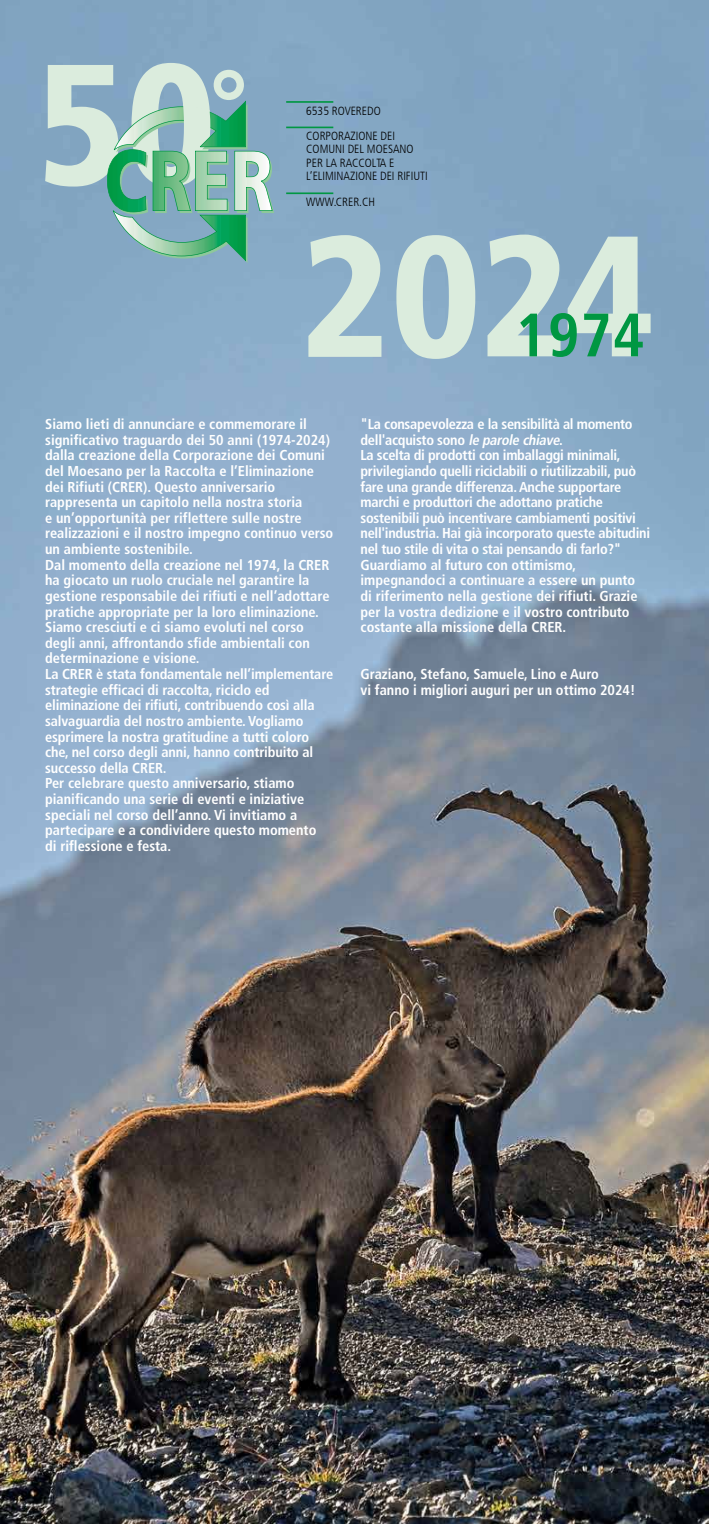
<style>
.page{position:relative;width:709px;height:1524px;background:#fff}
.page>*{position:absolute;margin:0;border:0;box-sizing:border-box;transform-origin:0 0}
.t1{font:900 condensed 171.5px "Frutiger LT Com";color:#dbecdd}
.t2{font:900 condensed 171.25px "Frutiger LT Com";color:#dbecdd}
.t3{font:700 condensed 14.38px/15.6px "Frutiger LT Com";color:#fff}
.t4{font:700 condensed 14.38px/15.6px "Frutiger LT Com";letter-spacing:-.02em;color:#fff}
.t5{font:300 condensed 11.88px/13.5px "Frutiger LT Com";color:#000}
.s1{font-style:italic}
</style>
<div class="page">
<img style="left:0;top:0;width:709px;height:1524px">
<hr style="left:286px;top:101px;width:47px;height:2px;background:#009742">
<hr style="left:286px;top:127px;width:47px;height:1px;background:#009742">
<hr style="left:286px;top:192px;width:47px;height:2px;background:#009742">
<svg style="left:520px;top:314px;width:17px;height:42px"></svg>
<svg style="left:550px;top:313px;width:26px;height:44px"></svg>
<svg style="left:584px;top:314px;width:24px;height:42px"></svg>
<svg style="left:615px;top:314px;width:27px;height:42px"></svg>
<svg style="left:107px;top:101px;width:167px;height:162px"></svg>
<h2 class="t2" style="left:37px;top:22px;width:214px">50<sup>°</sup></h2>
<p class="t5" style="left:306px;top:98px;width:90px;line-height:25.5px">6535 ROVEREDO<br>CORPORAZIONE DEI</p>
<p class="t5" style="left:306px;top:143px;width:123px">COMUNI DEL MOESANO<br>PER LA RACCOLTA E<br>L’ELIMINAZIONE DEI RIFIUTI</p>
<p class="t5" style="left:306px;top:195px;width:70px">WWW.CRER.CH</p>
<h1 class="t1" style="left:300px;top:194px;width:355px">2024</h1>
<p class="t3" style="left:45px;top:416px;width:290px">Siamo lieti di annunciare e commemorare il significativo traguardo dei 50 anni (1974-2024) dalla creazione della Corporazione dei Comuni del Moesano per la Raccolta e l’Eliminazione dei Rifiuti (CRER). Questo anniversario rappresenta un capitolo nella nostra storia<br>e un’opportunità per riflettere sulle nostre realizzazioni e il nostro impegno continuo verso un ambiente sostenibile.<br>Dal momento della creazione nel 1974, la CRER ha giocato un ruolo cruciale nel garantire la gestione responsabile dei rifiuti e nell’adottare pratiche appropriate per la loro eliminazione.<br>Siamo cresciuti e ci siamo evoluti nel corso degli anni, affrontando sfide ambientali con determinazione e visione.<br>La CRER è stata fondamentale nell’implementare strategie efficaci di raccolta, riciclo ed eliminazione dei rifiuti, contribuendo così alla salvaguardia del nostro ambiente. Vogliamo esprimere la nostra gratitudine a tutti coloro che, nel corso degli anni, hanno contribuito al successo della CRER.<br>Per celebrare questo anniversario, stiamo pianificando una serie di eventi e iniziative speciali nel corso dell’anno. Vi invitiamo a partecipare e a condividere questo momento<br>di riflessione e festa.</p>
<p class="t4" style="left:360px;top:416px;width:291px">"La consapevolezza e la sensibilità al momento dell'acquisto sono <span class="s1">le parole chiave</span>.<br>La scelta di prodotti con imballaggi minimali, privilegiando quelli riciclabili o riutilizzabili, può fare una grande differenza. Anche supportare marchi e produttori che adottano pratiche sostenibili può incentivare cambiamenti positivi nell'industria. Hai già incorporato queste abitudini nel tuo stile di vita o stai pensando di farlo?" Guardiamo al futuro con ottimismo, impegnandoci a continuare a essere un punto di riferimento nella gestione dei rifiuti. Grazie per la vostra dedizione e il vostro contributo costante alla missione della CRER.</p>
<p class="t3" style="left:360px;top:666px;width:276px">Graziano, Stefano, Samuele, Lino e Auro<br>vi fanno i migliori auguri per un ottimo 2024!</p>
</div>
